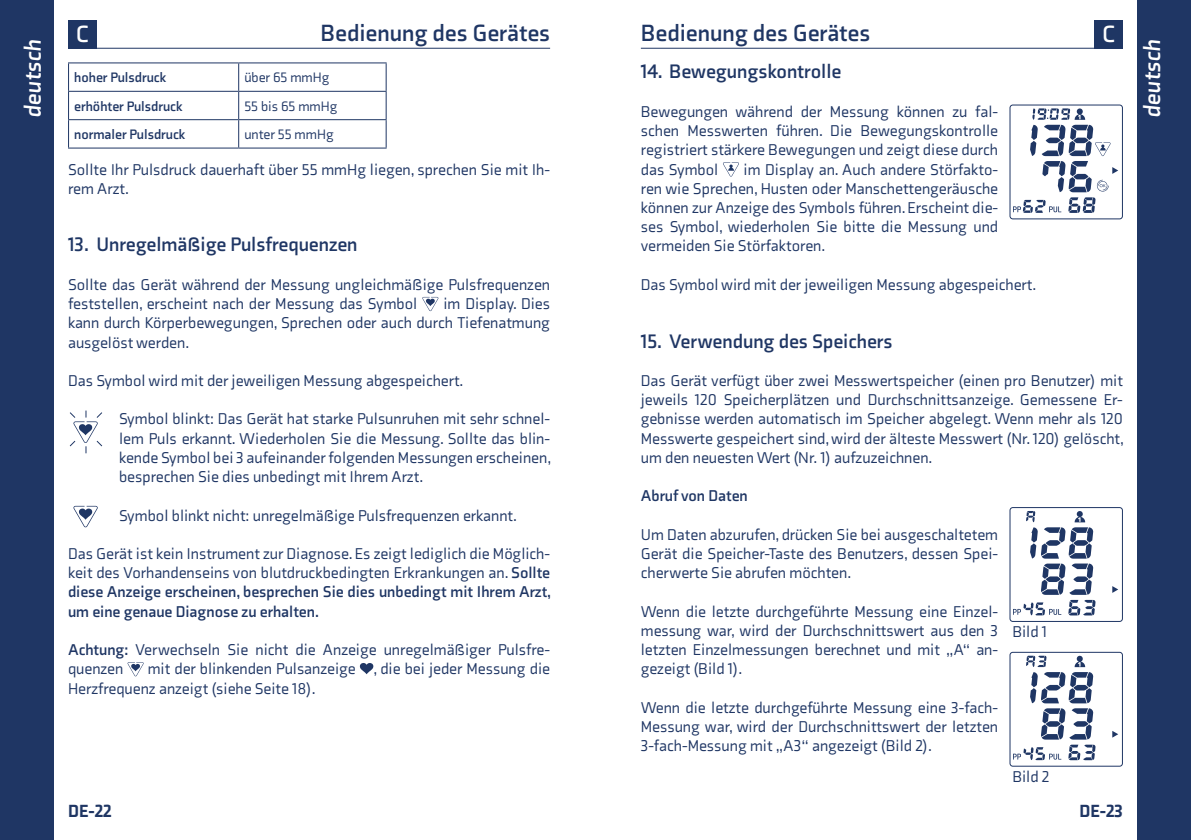
<style>
.page{position:relative;width:1191px;height:840px;background:#fff}
.page>*{position:absolute;margin:0;border:0;box-sizing:border-box;transform-origin:0 0}
.t1{font:700 24px "Axia";color:#1f3664}
.t2{font:italic 700 24px "Axia";color:#fff}
.t3{font:700 24px "Axia";color:#fff}
.t4{font:700 20px "Axia";color:#1f3664}
.t5{font:900 18px "Axia";color:#1f3664}
.t6{font:16px/19.2px "Axia";color:#1f3664;text-align:justify}
.t7{font:700 16px "Axia";color:#1f3664}
.t8{font:700 14px "Axia";color:#1f3664}
.t9{font:14px "Axia";color:#1f3664}
.s1{font-weight:700}
</style>
<div class="page">
<div style="left:1137px;top:0;width:54px;height:839px;background:#1f3664"></div>
<div style="left:0;top:0;width:54px;height:839px;background:#1f3664"></div>
<hr style="left:641px;top:48px;width:482px;height:1px;background:#1f3664">
<hr style="left:68px;top:48px;width:482px;height:1px;background:#1f3664">
<div style="left:68px;top:20px;width:28px;height:28px;background:#1f3664"></div>
<div style="left:1094px;top:20px;width:29px;height:28px;background:#1f3664"></div>
<hr style="left:68px;top:62px;width:171px;height:1px;background:#1f3664">
<hr style="left:239px;top:62px;width:148px;height:1px;background:#1f3664">
<hr style="left:68px;top:91px;width:171px;height:1px;background:#1f3664">
<hr style="left:239px;top:91px;width:148px;height:1px;background:#1f3664">
<hr style="left:68px;top:119px;width:171px;height:1px;background:#1f3664">
<svg style="left:68px;top:63px;width:1px;height:84px"></svg>
<hr style="left:239px;top:119px;width:148px;height:1px;background:#1f3664">
<svg style="left:238px;top:63px;width:1px;height:84px"></svg>
<svg style="left:386px;top:63px;width:1px;height:84px"></svg>
<hr style="left:68px;top:147px;width:171px;height:1px;background:#1f3664">
<hr style="left:239px;top:147px;width:148px;height:1px;background:#1f3664">
<svg style="left:723px;top:162px;width:16px;height:14px"></svg>
<svg style="left:422px;top:297px;width:16px;height:14px"></svg>
<svg style="left:128px;top:662px;width:16px;height:14px"></svg>
<svg style="left:360px;top:663px;width:13px;height:11px"></svg>
<svg style="left:69px;top:410px;width:34px;height:43px"></svg>
<svg style="left:73px;top:505px;width:25px;height:22px"></svg>
<svg style="left:1112px;top:586px;width:6px;height:6px"></svg>
<svg style="left:1013px;top:511px;width:82px;height:104px"></svg>
<div style="left:1009px;top:507px;width:114px;height:114px;border:1px solid #1f3664;border-radius:3px"></div>
<svg style="left:1013px;top:108px;width:105px;height:105px"></svg>
<div style="left:1009px;top:104px;width:114px;height:115px;border:1px solid #1f3664;border-radius:3px"></div>
<svg style="left:1112px;top:731px;width:6px;height:6px"></svg>
<svg style="left:1013px;top:655px;width:82px;height:104px"></svg>
<div style="left:1009px;top:651px;width:114px;height:115px;border:1px solid #1f3664;border-radius:3px"></div>
<h1 class="t3" style="left:76px;top:19px;width:14px">C</h1>
<h1 class="t1" style="left:321px;top:18px;width:231px">Bedienung des Gerätes</h1>
<h1 class="t1" style="left:641px;top:18px;width:231px">Bedienung des Gerätes</h1>
<h1 class="t3" style="left:1102px;top:19px;width:14px">C</h1>
<p class="t8" style="left:74px;top:69px;width:93px">hoher Pulsdruck</p>
<p class="t9" style="left:244px;top:69px;width:87px">über 65 mmHg</p>
<p class="t8" style="left:74px;top:97px;width:110px">erhöhter Pulsdruck</p>
<p class="t9" style="left:244px;top:98px;width:95px">55 bis 65 mmHg</p>
<p class="t8" style="left:74px;top:126px;width:113px">normaler Pulsdruck</p>
<p class="t9" style="left:244px;top:126px;width:91px">unter 55 mmHg</p>
<p class="t6" style="left:68px;top:159px;width:483px">Sollte Ihr Pulsdruck dauerhaft über 55 mmHg liegen, sprechen Sie mit Ih&shy;rem Arzt.</p>
<h1 class="t2" style="left:18px;top:118px;width:80px;rotate:-90deg">deutsch</h1>
<h1 class="t2" style="left:1137px;top:118px;width:80px;rotate:-90deg">deutsch</h1>
<p class="t4" style="left:641px;top:59px;width:202px">14. Bewegungskontrolle</p>
<p class="t6" style="left:641px;top:102px;width:359px">Bewegungen während der Messung können zu fal&shy;schen Messwerten führen. Die Bewegungskontrolle registriert stärkere Bewegungen und zeigt diese durch das Symbol</p>
<p class="t6" style="left:641px;top:159px;width:359px;text-indent:103px">im Display an. Auch andere Störfakto&shy;ren wie Sprechen, Husten oder Manschettengeräusche können zur Anzeige des Symbols führen. Erscheint die&shy;ses Symbol, wiederholen Sie bitte die Messung und vermeiden Sie Störfaktoren.</p>
<p class="t4" style="left:68px;top:232px;width:291px">13. Unregelmäßige Pulsfrequenzen</p>
<p class="t6" style="left:68px;top:274px;width:483px">Sollte das Gerät während der Messung ungleichmäßige Pulsfrequenzen feststellen, erscheint nach der Messung das Symbol</p>
<p class="t6" style="left:68px;top:294px;width:483px;text-indent:375px">im Display. Dies kann durch Körperbewegungen, Sprechen oder auch durch Tiefenatmung ausgelöst werden.</p>
<p class="t6" style="left:68px;top:370px;width:397px">Das Symbol wird mit der jeweiligen Messung abgespeichert.</p>
<p class="t6" style="left:119px;top:409px;width:434px">Symbol blinkt: Das Gerät hat starke Pulsunruhen mit sehr schnel&shy;lem Puls erkannt. Wiederholen Sie die Messung. Sollte das blin&shy;kende Symbol bei 3 aufeinander folgenden Messungen erscheinen, besprechen Sie dies unbedingt mit Ihrem Arzt.</p>
<p class="t6" style="left:119px;top:505px;width:399px">Symbol blinkt nicht: unregelmäßige Pulsfrequenzen erkannt.</p>
<p class="t6" style="left:68px;top:543px;width:484px">Das Gerät ist kein Instrument zur Diagnose. Es zeigt lediglich die Möglich&shy;keit des Vorhandenseins von blutdruckbedingten Erkrankungen an. <span class="s1">Sollte diese Anzeige erscheinen, besprechen Sie dies unbedingt mit Ihrem Arzt, um eine genaue Diagnose zu erhalten.</span></p>
<p class="t6" style="left:68px;top:639px;width:483px"><span class="s1">Achtung:</span> Verwechseln Sie nicht die Anzeige unregelmäßiger Pulsfre&shy;quenzen</p>
<p class="t6" style="left:68px;top:658px;width:483px;text-indent:80px">mit der blinkenden Pulsanzeige , die bei jeder Messung die<br>Herzfrequenz anzeigt (siehe Seite 18).</p>
<p class="t6" style="left:641px;top:274px;width:397px">Das Symbol wird mit der jeweiligen Messung abgespeichert.</p>
<p class="t4" style="left:641px;top:328px;width:253px">15. Verwendung des Speichers</p>
<p class="t6" style="left:641px;top:370px;width:485px">Das Gerät verfügt über zwei Messwertspeicher (einen pro Benutzer) mit jeweils 120 Speicherplätzen und Durchschnittsanzeige. Gemessene Er&shy;gebnisse werden automatisch im Speicher abgelegt. Wenn mehr als 120<br>Messwerte gespeichert sind, wird der älteste Messwert (Nr. 120) gelöscht, um den neuesten Wert (Nr. 1) aufzuzeichnen.</p>
<p class="t7" style="left:641px;top:486px;width:108px">Abruf von Daten</p>
<p class="t6" style="left:641px;top:524px;width:359px">Um Daten abzurufen, drücken Sie bei ausgeschaltetem Gerät die Speicher-Taste des Benutzers, dessen Spei&shy;cherwerte Sie abrufen möchten.</p>
<p class="t6" style="left:641px;top:601px;width:359px">Wenn die letzte durchgeführte Messung eine Einzel&shy;messung war, wird der Durchschnittswert aus den 3 letzten Einzelmessungen berechnet und mit „A“ an&shy;gezeigt (Bild 1).</p>
<p class="t6" style="left:641px;top:697px;width:359px">Wenn die letzte durchgeführte Messung eine 3-fach-Messung war, wird der Durchschnittswert der letzten 3-fach-Messung mit „A3“ angezeigt (Bild 2).</p>
<p class="t6" style="left:1012px;top:622px;width:36px">Bild 1</p>
<p class="t6" style="left:1012px;top:766px;width:39px">Bild 2</p>
<p class="t5" style="left:68px;top:799px;width:45px">DE-22</p>
<p class="t5" style="left:1079px;top:799px;width:45px">DE-23</p>
</div>
